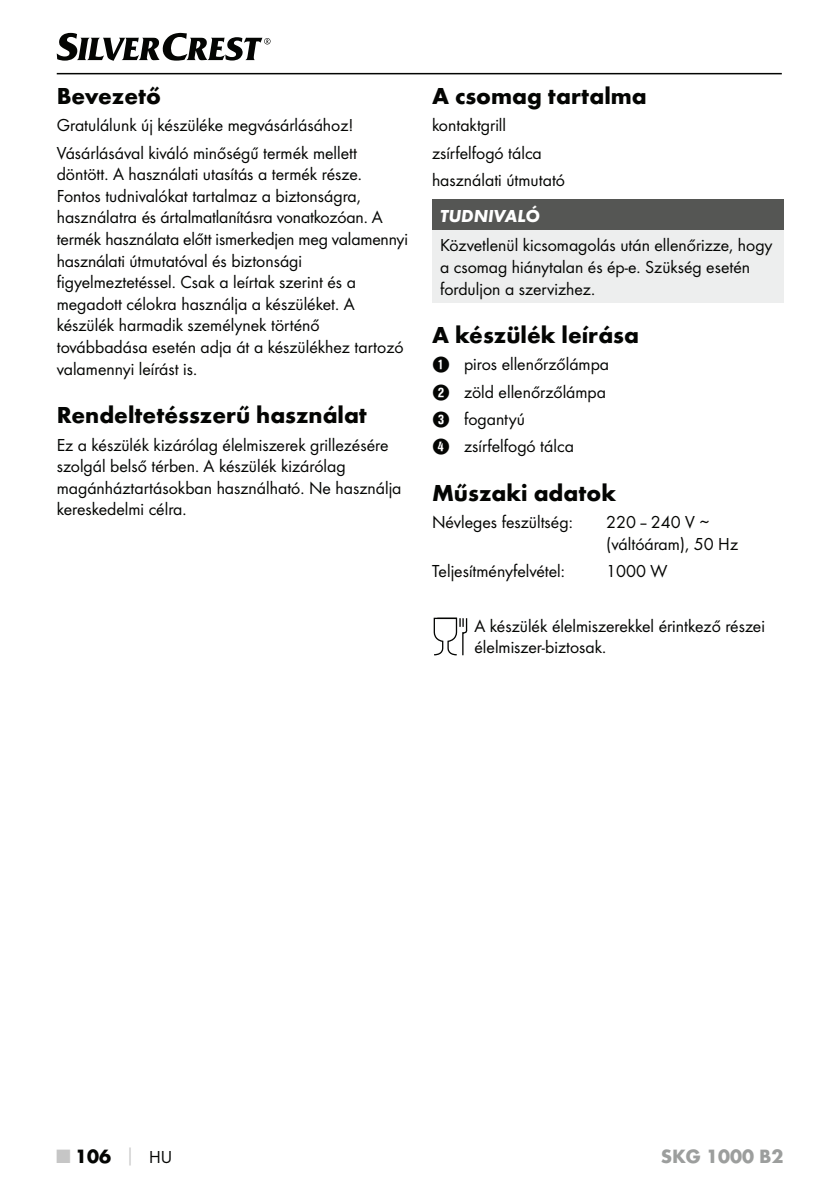
<style>
.page{position:relative;width:840px;height:1191px;background:#fff}
.page>*{position:absolute;margin:0;border:0;box-sizing:border-box;transform-origin:0 0}
.t1{font:700 24px "Futura";color:#040503}
.t2{font:700 20px "Futura";color:#9c9e9d}
.t3{font:700 20px "Futura";color:#040503}
.t4{font:18px/21.6px "Futura Boo";color:#040503}
.t5{font:italic 700 18px "Futura";color:#fff}
.s1{font-family:"Hako PI Nummern"}
.s2{color:#c6c6c6}
.s3{font-size:18px;color:#c6c6c6}
.s4{font-family:"Futura Boo";font-weight:400;font-size:18px}
</style>
<div class="page">
<hr style="left:57px;top:73px;width:724px;height:1px;background:#040503">
<svg style="left:57px;top:33px;width:213px;height:28px"></svg>
<div style="left:432px;top:199px;width:351px;height:31px;background:#555654"></div>
<div style="left:432px;top:230px;width:351px;height:72px;background:#edeeee"></div>
<svg style="left:433px;top:617px;width:34px;height:39px"></svg>
<h1 class="t1" style="left:57px;top:87px;width:106px">Bevezető</h1>
<p class="t4" style="left:57px;top:113px;width:302px;line-height:27.2px">Gratulálunk új készüléke megvásárlásához!<br>Vásárlásával kiváló minőségű termék mellett</p>
<p class="t4" style="left:57px;top:164px;width:352px">döntött. A használati utasítás a termék része.<br>Fontos tudnivalókat tartalmaz a biztonságra, használatra és ártalmatlanításra vonatkozóan. A termék használata előtt ismerkedjen meg valamennyi használati útmutatóval és biztonsági figyelmeztetéssel. Csak a leírtak szerint és a megadott célokra használja a készüléket. A készülék harmadik személynek történő továbbadása esetén adja át a készülékhez tartozó valamennyi leírást is.</p>
<h1 class="t1" style="left:57px;top:406px;width:311px">Rendeltetésszerű használat</h1>
<p class="t4" style="left:57px;top:435px;width:346px">Ez a készülék kizárólag élelmiszerek grillezésére szolgál belső térben. A készülék kizárólag magánháztartásokban használható. Ne használja kereskedelmi célra.</p>
<h1 class="t1" style="left:432px;top:87px;width:216px">A csomag tartalma</h1>
<p class="t4" style="left:432px;top:113px;width:134px;line-height:27.2px">kontaktgrill zsírfelfogó tálca használati útmutató</p>
<p class="t5" style="left:440px;top:210px;width:101px">TUDNIVALÓ</p>
<p class="t4" style="left:440px;top:235px;width:334px">Közvetlenül kicsomagolás után ellenőrizze, hogy a csomag hiánytalan és ép-e. Szükség esetén forduljon a szervizhez.</p>
<h1 class="t1" style="left:432px;top:326px;width:208px">A készülék leírása</h1>
<p class="t4" style="left:432px;top:352px;width:179px;line-height:27.2px"><span class="s1">1</span> piros ellenőrzőlámpa<br><span class="s1">2</span> zöld ellenőrzőlámpa<br><span class="s1">3</span> fogantyú<br><span class="s1">4</span> zsírfelfogó tálca</p>
<h1 class="t1" style="left:432px;top:483px;width:186px">Műszaki adatok</h1>
<p class="t4" style="left:432px;top:512px;width:142px">Névleges feszültség:</p>
<p class="t4" style="left:606px;top:512px;width:133px">220 – 240 V ∼ (váltóáram), 50 Hz</p>
<p class="t4" style="left:432px;top:561px;width:134px">Teljesítményfelvétel:</p>
<p class="t4" style="left:606px;top:561px;width:63px">1000 W</p>
<p class="t4" style="left:474px;top:616px;width:292px">A készülék élelmiszerekkel érintkező részei élelmiszer-biztosak.</p>
<p class="t3" style="left:57px;top:1148px;width:117px"><span class="s2">■</span> 106 <span class="s3">│</span> <span class="s4">HU</span></p>
<p class="t2" style="left:660px;top:1148px;width:124px">SKG 1000 B2</p>
</div>
